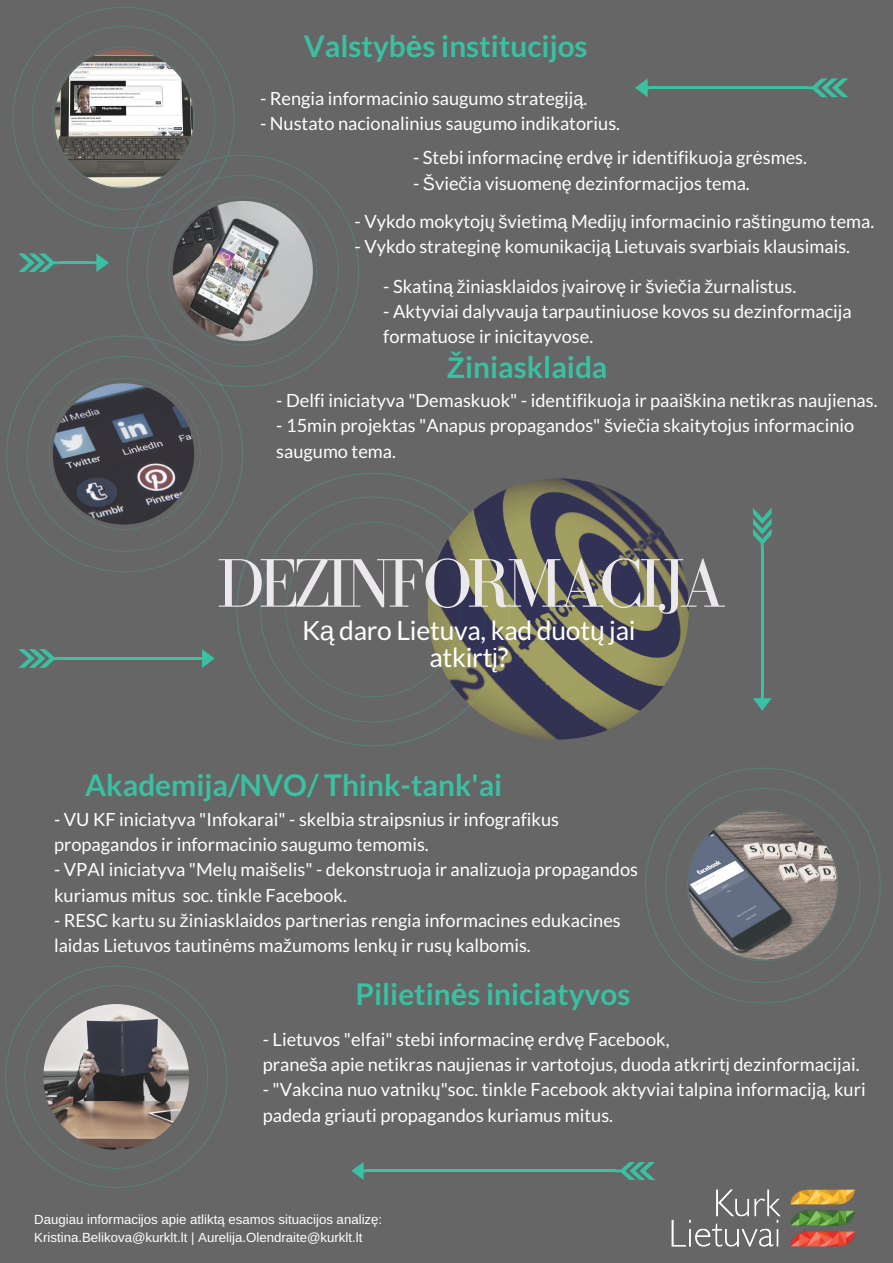
<style>
.page{position:relative;width:893px;height:1263px;background:#666}
.page>*{position:absolute;margin:0;border:0;box-sizing:border-box;transform-origin:0 0}
.t1{font:70.8px "Bodoni FLF";letter-spacing:-.07em;color:#ebe9eb}
.t2{font:700 29.78px "Lato";color:#3ac0a2}
.t3{font:26.47px/26.5px "Lato";letter-spacing:-.01em;color:#fff;text-align:center}
.t4{font:18.23px/25.3px "Lato";color:#fff}
.t5{font:13.27px/18px "Arimo";color:#fff}
.s1{font-family:"Liberation Sans"}
</style>
<div class="page">
<svg style="left:268px;top:504px;width:217px;height:218px"></svg>
<svg style="left:12px;top:7px;width:173px;height:144px"></svg>
<svg style="left:5px;top:966px;width:222px;height:222px"></svg>
<svg style="left:24px;top:985px;width:184px;height:184px"></svg>
<svg style="left:428px;top:478px;width:261px;height:261px;background:#646258"></svg>
<svg style="left:645px;top:768px;width:236px;height:235px"></svg>
<svg style="left:665px;top:788px;width:195px;height:195px"></svg>
<img style="left:689px;top:811px;width:148px;height:148px;border-radius:50%">
<img style="left:43px;top:1004px;width:146px;height:146px;border-radius:50%">
<hr style="left:650px;top:86px;width:156px;height:3px;background:#3ac0a2">
<svg style="left:806px;top:79px;width:42px;height:18px"></svg>
<svg style="left:635px;top:79px;width:15px;height:18px"></svg>
<hr style="left:761px;top:549px;width:3px;height:147px;background:#3ac0a2">
<svg style="left:753px;top:508px;width:19px;height:42px"></svg>
<svg style="left:753px;top:696px;width:19px;height:15px"></svg>
<svg style="left:18px;top:26px;width:443px;height:671px"></svg>
<hr style="left:366px;top:1169px;width:249px;height:3px;background:#3ac0a2">
<svg style="left:615px;top:1163px;width:40px;height:17px"></svg>
<svg style="left:351px;top:1163px;width:15px;height:17px"></svg>
<img style="left:671px;top:1189px;width:184px;height:58px">
<h2 class="t2" style="left:304px;top:28px;width:285px">Valstyb<span class="s1">ė</span>s institucijos</h2>
<p class="t4" style="left:260px;top:85px;width:329px">- Rengia informacinio saugumo strategij<span class="s1">ą</span>.</p>
<p class="t4" style="left:260px;top:110px;width:362px">- Nustato nacionalinius saugumo indikatorius.</p>
<p class="t4" style="left:413px;top:145px;width:395px">- Stebi informacin<span class="s1">ę</span> erdv<span class="s1">ę</span> ir identifikuoja gr<span class="s1">ė</span>smes.</p>
<p class="t4" style="left:413px;top:170px;width:338px">- <span class="s1">Š</span>vie<span class="s1">č</span>ia visuomen<span class="s1">ę</span> dezinformacijos tema.</p>
<p class="t4" style="left:355px;top:208px;width:521px">- Vykdo mokytoj<span class="s1">ų š</span>vietim<span class="s1">ą</span> Medij<span class="s1">ų</span> informacinio ra<span class="s1">š</span>tingumo tema.</p>
<p class="t4" style="left:355px;top:234px;width:497px">- Vykdo strategin<span class="s1">ę</span> komunikacij<span class="s1">ą</span> Lietuvais svarbiais klausimais.</p>
<p class="t4" style="left:383px;top:273px;width:414px">- Skatin<span class="s1">ą ž</span>iniasklaidos <span class="s1">į</span>vairov<span class="s1">ę</span> ir <span class="s1">š</span>vie<span class="s1">č</span>ia <span class="s1">ž</span>urnalistus.</p>
<p class="t4" style="left:383px;top:298px;width:470px">- Aktyviai dalyvauja tarpautiniuose kovos su dezinformacija formatuose ir inicitayvose.</p>
<h2 class="t2" style="left:447px;top:349px;width:162px"><span class="s1">Ž</span>iniasklaida</h2>
<p class="t4" style="left:276px;top:387px;width:603px">- Delfi iniciatyva "Demaskuok" - identifikuoja ir paai<span class="s1">š</span>kina netikras naujienas.</p>
<p class="t4" style="left:276px;top:412px;width:579px">- 15min projektas "Anapus propagandos" <span class="s1">š</span>vie<span class="s1">č</span>ia skaitytojus informacinio saugumo tema.</p>
<h1 class="t1" style="left:216px;top:545px;width:511px">DEZINFORMACIJA</h1>
<h3 class="t3" style="left:302px;top:617px;width:335px">K<span class="s1">ą</span> daro Lietuva, kad duot<span class="s1">ų</span> jai atkirt<span class="s1">į</span>?</h3>
<h2 class="t2" style="left:85px;top:766px;width:419px">Akademija/NVO/ Think-tank'ai</h2>
<p class="t4" style="left:54px;top:806px;width:507px">- VU KF iniciatyva "Infokarai" - skelbia straipsnius ir infografikus propagandos ir informacinio saugumo temomis.</p>
<p class="t4" style="left:54px;top:856px;width:586px">- VPAI iniciatyva "Mel<span class="s1">ų</span> mai<span class="s1">š</span>elis" - dekonstruoja ir analizuoja propagandos kuriamus mitus soc. tinkle Facebook.</p>
<p class="t4" style="left:54px;top:907px;width:568px">- RESC kartu su <span class="s1">ž</span>iniasklaidos partnerias rengia informacines edukacines laidas Lietuvos tautin<span class="s1">ė</span>ms ma<span class="s1">ž</span>umoms lenk<span class="s1">ų</span> ir rus<span class="s1">ų</span> kalbomis.</p>
<h2 class="t2" style="left:356px;top:975px;width:276px">Pilietin<span class="s1">ė</span>s iniciatyvos</h2>
<p class="t4" style="left:263px;top:1026px;width:598px">- Lietuvos "elfai" stebi informacin<span class="s1">ę</span> erdv<span class="s1">ę</span> Facebook,<br>prane<span class="s1">š</span>a apie netikras naujienas ir vartotojus, duoda atkrirt<span class="s1">į</span> dezinformacijai.</p>
<p class="t4" style="left:263px;top:1076px;width:604px">- "Vakcina nuo vatnik<span class="s1">ų</span>"soc. tinkle Facebook aktyviai talpina informacij<span class="s1">ą</span>, kuri padeda griauti propagandos kuriamus mitus.</p>
<p class="t5" style="left:34px;top:1210px;width:349px">Daugiau informacijos apie atlikt<span class="s1">ą</span> esamos situacijos analiz<span class="s1">ę</span>:<br>Kristina.Belikova@kurklt.lt | Aurelija.Olendraite@kurklt.lt</p>
</div>
